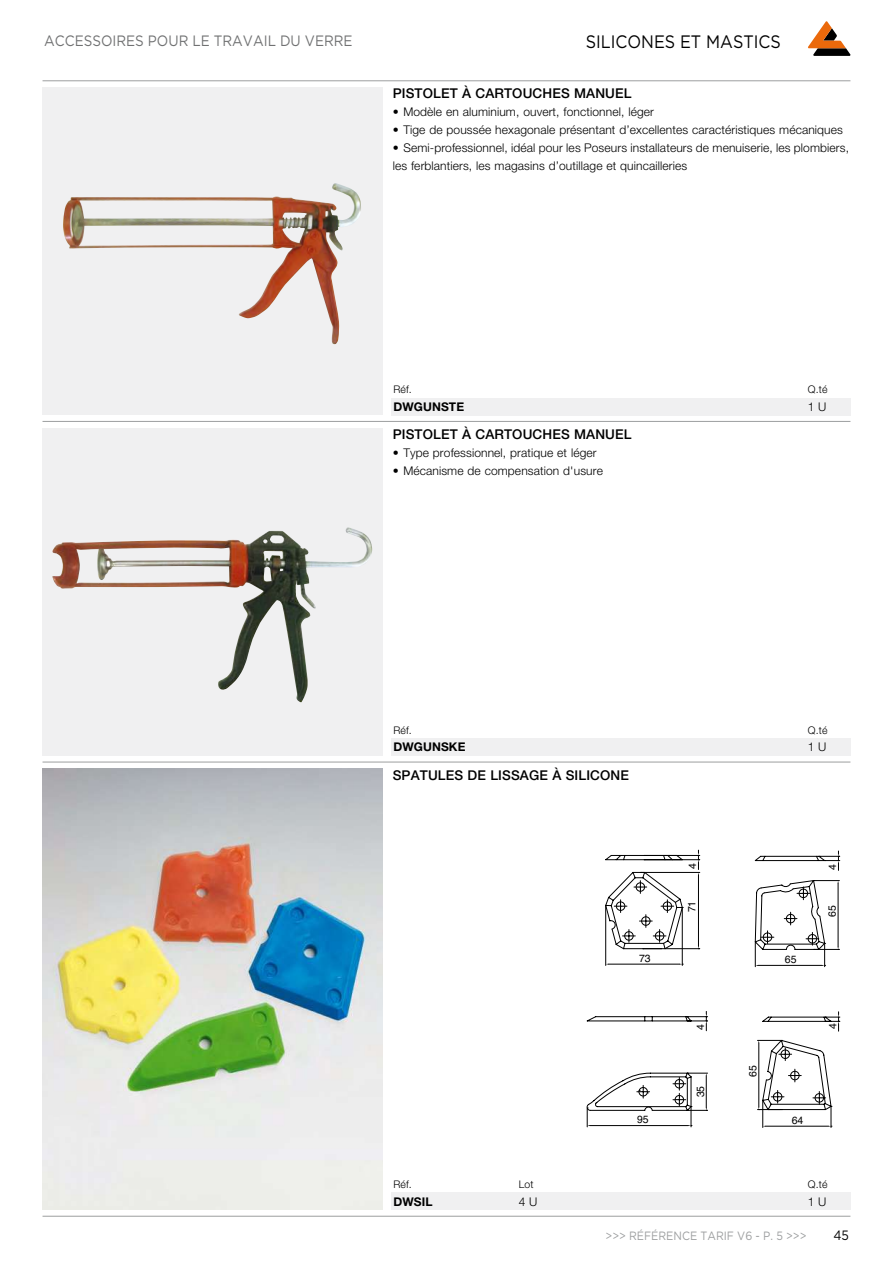
<style>
.page{position:relative;width:893px;height:1263px;background:#fff}
.page>*{position:absolute;margin:0;border:0;box-sizing:border-box;transform-origin:0 0}
.t1{font:18px "Gotham";color:#000;scale:.9 1}
.t2{font:15px "Gotham";color:#707172;scale:.9 1}
.t3{font:500 13.5px "Helvetica Neue LT Pro";letter-spacing:.01em;color:#000}
.t4{font:13.5px "Gotham";color:#000;scale:.9 1}
.t5{font:300 12px/18px "Helvetica Neue LT Pro";letter-spacing:.01em;color:#000}
.t6{font:12px "Gotham";color:#9c9e9f;scale:.9 1}
.t7{font:700 12px "Helvetica Neue LT Pro";letter-spacing:.01em;color:#000}
.t8{font:300 10.5px "Helvetica Neue LT Pro";letter-spacing:.01em;color:#000}
.t9{font:10.5px "Helvetica";color:#000}
</style>
<div class="page">
<svg style="left:808px;top:21px;width:42px;height:35px"></svg>
<hr style="left:43px;top:80px;width:807px;height:1px;background:#9c9e9f">
<hr style="left:43px;top:1216px;width:807px;height:1px;background:#9c9e9f">
<hr style="left:43px;top:421px;width:807px;height:1px;background:#9c9e9f">
<hr style="left:43px;top:762px;width:807px;height:1px;background:#9c9e9f">
<div style="left:43px;top:87px;width:340px;height:328px;background:#f0f0f1"></div>
<img style="left:63px;top:184px;width:291px;height:81px">
<div style="left:391px;top:398px;width:459px;height:17px;background:#f0f0f1"></div>
<div style="left:43px;top:428px;width:340px;height:328px;background:#f0f0f1"></div>
<img style="left:52px;top:528px;width:314px;height:61px">
<div style="left:391px;top:739px;width:459px;height:17px;background:#f0f0f1"></div>
<img style="left:43px;top:768px;width:340px;height:442px">
<div style="left:391px;top:1193px;width:459px;height:17px;background:#f0f0f1"></div>
<hr style="left:605px;top:906px;width:1px;height:59px;background:#000">
<hr style="left:682px;top:908px;width:1px;height:57px;background:#000">
<hr style="left:608px;top:964px;width:72px;height:1px;background:#000">
<svg style="left:605px;top:850px;width:96px;height:99px"></svg>
<svg style="left:587px;top:1072px;width:121px;height:55px"></svg>
<svg style="left:587px;top:1011px;width:121px;height:20px"></svg>
<svg style="left:757px;top:1011px;width:83px;height:116px"></svg>
<svg style="left:754px;top:880px;width:85px;height:87px"></svg>
<svg style="left:755px;top:851px;width:85px;height:20px"></svg>
<p class="t2" style="left:44px;top:31px;width:344px">ACCESSOIRES POUR LE TRAVAIL DU VERRE</p>
<h1 class="t1" style="left:586px;top:30px;width:218px">SILICONES ET MASTICS</h1>
<p class="t3" style="left:393px;top:85px;width:240px">PISTOLET À CARTOUCHES MANUEL</p>
<p class="t5" style="left:393px;top:103px;width:263px">• Modèle en aluminium, ouvert, fonctionnel, léger</p>
<p class="t5" style="left:393px;top:121px;width:452px">• Tige de poussée hexagonale présentant d’excellentes caractéristiques mécaniques</p>
<p class="t5" style="left:393px;top:139px;width:458px">• Semi-professionnel, idéal pour les Poseurs installateurs de menuiserie, les plombiers, les ferblantiers, les magasins d’outillage et quincailleries</p>
<p class="t8" style="left:393px;top:383px;width:20px">Réf.</p>
<p class="t8" style="left:808px;top:383px;width:21px">Q.té</p>
<p class="t7" style="left:393px;top:399px;width:72px">DWGUNSTE</p>
<p class="t5" style="left:808px;top:397px;width:20px">1 U</p>
<p class="t3" style="left:393px;top:426px;width:240px">PISTOLET À CARTOUCHES MANUEL</p>
<p class="t5" style="left:393px;top:443px;width:205px">• Type professionnel, pratique et léger</p>
<p class="t5" style="left:393px;top:461px;width:212px">• Mécanisme de compensation d'usure</p>
<p class="t8" style="left:393px;top:724px;width:20px">Réf.</p>
<p class="t8" style="left:808px;top:724px;width:21px">Q.té</p>
<p class="t7" style="left:393px;top:740px;width:74px">DWGUNSKE</p>
<p class="t5" style="left:808px;top:738px;width:20px">1 U</p>
<p class="t3" style="left:393px;top:767px;width:238px">SPATULES DE LISSAGE À SILICONE</p>
<p class="t9" style="left:639px;top:950px;width:13px">73</p>
<p class="t9" style="left:637px;top:1111px;width:13px">95</p>
<p class="t9" style="left:684px;top:869px;width:7px;rotate:-90deg">4</p>
<p class="t9" style="left:684px;top:912px;width:13px;rotate:-90deg">71</p>
<p class="t9" style="left:692px;top:1030px;width:7px;rotate:-90deg">4</p>
<p class="t9" style="left:692px;top:1097px;width:13px;rotate:-90deg">35</p>
<p class="t9" style="left:745px;top:1077px;width:13px;rotate:-90deg">65</p>
<p class="t9" style="left:785px;top:951px;width:13px">65</p>
<p class="t9" style="left:824px;top:870px;width:7px;rotate:-90deg">4</p>
<p class="t9" style="left:824px;top:917px;width:13px;rotate:-90deg">65</p>
<p class="t9" style="left:825px;top:1029px;width:7px;rotate:-90deg">4</p>
<p class="t9" style="left:792px;top:1112px;width:13px">64</p>
<p class="t8" style="left:393px;top:1178px;width:20px">Réf.</p>
<p class="t8" style="left:519px;top:1178px;width:16px">Lot</p>
<p class="t8" style="left:808px;top:1178px;width:21px">Q.té</p>
<p class="t7" style="left:393px;top:1194px;width:41px">DWSIL</p>
<p class="t5" style="left:519px;top:1192px;width:20px">4 U</p>
<p class="t5" style="left:808px;top:1192px;width:20px">1 U</p>
<p class="t6" style="left:606px;top:1228px;width:225px">&gt;&gt;&gt; RÉFÉRENCE TARIF V6 - P. 5 &gt;&gt;&gt;</p>
<p class="t4" style="left:833px;top:1227px;width:19px">45</p>
</div>
